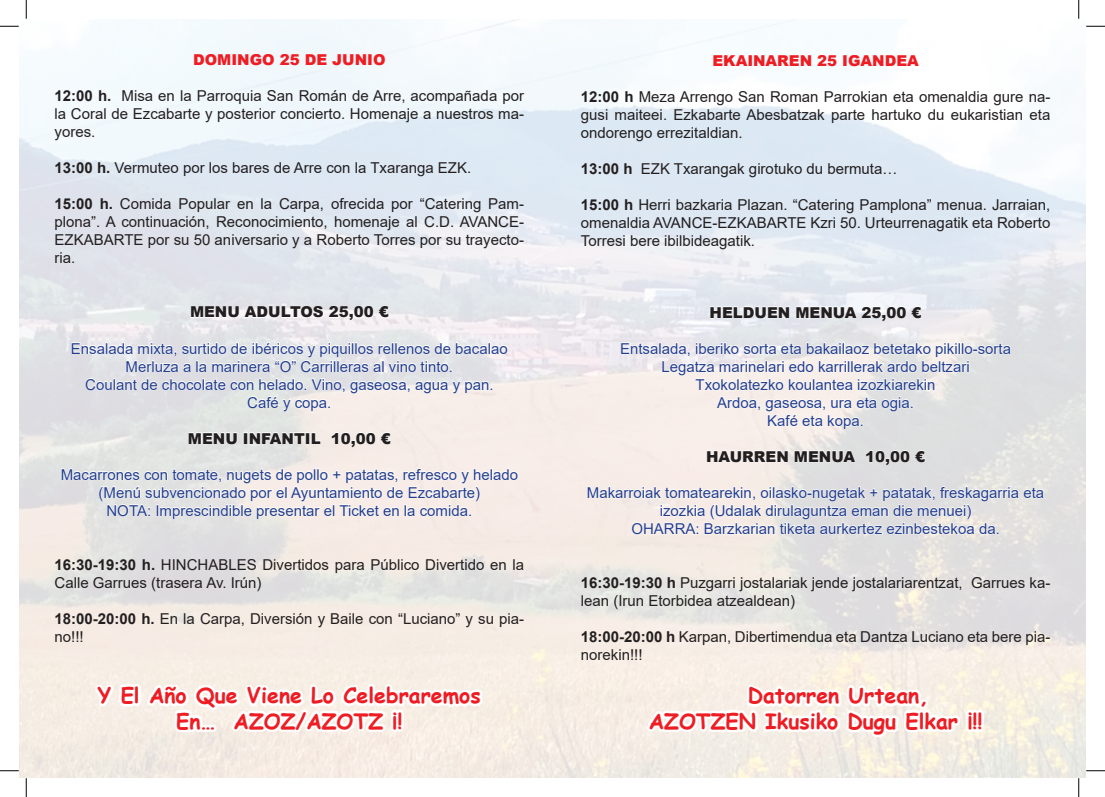
<style>
.page{position:relative;width:1105px;height:797px;background:#fff}
.page>*{position:absolute;margin:0;border:0;box-sizing:border-box;transform-origin:0 0}
.t1{font:700 21.25px "Comic Sans MS";color:#ee1d23}
.t2{font:15px/18px "Arial";color:#231f20;text-align:justify}
.t3{font:15px/18px "Arial";color:#253f8e;text-align:center}
.t4{font:900 15px "Arial";color:#231f20}
.t5{font:900 15px "Arial";color:#ee1d23}
.s1{font-weight:700}
</style>
<div class="page">
<svg style="left:190px;top:306px;width:199px;height:15px"></svg>
<svg style="left:71px;top:342px;width:437px;height:30px"></svg>
<svg style="left:85px;top:378px;width:407px;height:33px"></svg>
<svg style="left:188px;top:432px;width:49px;height:12px"></svg>
<svg style="left:244px;top:432px;width:77px;height:12px"></svg>
<svg style="left:331px;top:432px;width:60px;height:15px"></svg>
<svg style="left:61px;top:468px;width:457px;height:51px"></svg>
<svg style="left:91px;top:679px;width:395px;height:98px"></svg>
<svg style="left:710px;top:306px;width:80px;height:12px"></svg>
<svg style="left:796px;top:306px;width:126px;height:15px"></svg>
<svg style="left:621px;top:342px;width:390px;height:48px"></svg>
<svg style="left:716px;top:396px;width:197px;height:33px"></svg>
<svg style="left:707px;top:450px;width:81px;height:12px"></svg>
<svg style="left:794px;top:450px;width:62px;height:12px"></svg>
<svg style="left:866px;top:450px;width:59px;height:15px"></svg>
<svg style="left:587px;top:486px;width:457px;height:48px"></svg>
<svg style="left:645px;top:543px;width:343px;height:234px;background:#efebe5"></svg>
<svg style="left:0;top:25px;width:19px;height:2px"></svg>
<svg style="left:1086px;top:25px;width:19px;height:2px"></svg>
<svg style="left:0;top:770px;width:19px;height:1px"></svg>
<svg style="left:1086px;top:770px;width:19px;height:1px"></svg>
<svg style="left:25px;top:0;width:2px;height:19px"></svg>
<svg style="left:25px;top:778px;width:2px;height:19px"></svg>
<svg style="left:1078px;top:0;width:1px;height:19px"></svg>
<svg style="left:1078px;top:778px;width:1px;height:19px"></svg>
<p class="t5" style="left:193px;top:49px;width:194px">DOMINGO 25 DE JUNIO</p>
<p class="t2" style="left:55px;top:87px;width:471px"><span class="s1">12:00 h.</span> Misa en la Parroquia San Román de Arre, acompañada por la Coral de Ezcabarte y posterior concierto. Homenaje a nuestros ma&shy;yores.</p>
<p class="t2" style="left:55px;top:159px;width:418px"><span class="s1">13:00 h.</span> Vermuteo por los bares de Arre con la Txaranga EZK.</p>
<p class="t2" style="left:55px;top:195px;width:471px"><span class="s1">15:00 h.</span> Comida Popular en la Carpa, ofrecida por “Catering Pam&shy;plona”. A continuación, Reconocimiento, homenaje al C.D. AVANCE-EZKABARTE por su 50 aniversario y a Roberto Torres por su trayecto&shy;ria.</p>
<p class="t4" style="left:190px;top:301px;width:200px">MENU ADULTOS 25,00 €</p>
<p class="t3" style="left:71px;top:339px;width:438px">Ensalada mixta, surtido de ibéricos y piquillos rellenos de bacalao</p>
<p class="t3" style="left:126px;top:357px;width:329px">Merluza a la marinera “O” Carrilleras al vino tinto.</p>
<p class="t3" style="left:85px;top:375px;width:410px">Coulant de chocolate con helado. Vino, gaseosa, agua y pan.</p>
<p class="t3" style="left:247px;top:393px;width:86px">Café y copa.</p>
<p class="t4" style="left:188px;top:427px;width:204px">MENU INFANTIL 10,00 €</p>
<p class="t3" style="left:61px;top:465px;width:459px">Macarrones con tomate, nugets de pollo + patatas, refresco y helado</p>
<p class="t3" style="left:99px;top:483px;width:383px">(Menú subvencionado por el Ayuntamiento de Ezcabarte)</p>
<p class="t3" style="left:106px;top:501px;width:367px">NOTA: Imprescindible presentar el Ticket en la comida.</p>
<p class="t2" style="left:55px;top:555px;width:471px"><span class="s1">16:30-19:30 h.</span> HINCHABLES Divertidos para Público Divertido en la<br>Calle Garrues (trasera Av. Irún)</p>
<p class="t2" style="left:55px;top:609px;width:471px"><span class="s1">18:00-20:00 h.</span> En la Carpa, Diversión y Baile con “Luciano” y su pia&shy;no!!!</p>
<p class="t1" style="left:98px;top:679px;width:384px">Y El Año Que Viene Lo Celebraremos</p>
<p class="t1" style="left:176px;top:705px;width:228px">En… AZOZ/AZOTZ ¡!</p>
<p class="t5" style="left:712px;top:49px;width:208px">EKAINAREN 25 IGANDEA</p>
<p class="t2" style="left:581px;top:87px;width:471px"><span class="s1">12:00 h</span> Meza Arrengo San Roman Parrokian eta omenaldia gure na&shy;gusi maiteei. Ezkabarte Abesbatzak parte hartuko du eukaristian eta ondorengo errezitaldian.</p>
<p class="t2" style="left:581px;top:159px;width:318px"><span class="s1">13:00 h</span> EZK Txarangak girotuko du bermuta…</p>
<p class="t2" style="left:581px;top:195px;width:471px"><span class="s1">15:00 h</span> Herri bazkaria Plazan. “Catering Pamplona” menua. Jarraian, omenaldia AVANCE-EZKABARTE Kzri 50. Urteurrenagatik eta Roberto Torresi bere ibilbideagatik.</p>
<p class="t4" style="left:710px;top:301px;width:213px">HELDUEN MENUA 25,00 €</p>
<p class="t3" style="left:620px;top:339px;width:393px">Entsalada, iberiko sorta eta bakailaoz betetako pikillo-sorta</p>
<p class="t3" style="left:661px;top:357px;width:310px">Legatza marinelari edo karrillerak ardo beltzari</p>
<p class="t3" style="left:695px;top:375px;width:242px">Txokolatezko koulantea izozkiarekin</p>
<p class="t3" style="left:717px;top:393px;width:198px">Ardoa, gaseosa, ura eta ogia.</p>
<p class="t3" style="left:767px;top:411px;width:98px">Kafé eta kopa.</p>
<p class="t4" style="left:706px;top:445px;width:220px">HAURREN MENUA 10,00 €</p>
<p class="t3" style="left:587px;top:483px;width:459px">Makarroiak tomatearekin, oilasko-nugetak + patatak, freskagarria eta izozkia (Udalak dirulaguntza eman die menuei)</p>
<p class="t3" style="left:631px;top:519px;width:370px">OHARRA: Barzkarian tiketa aurkertez ezinbestekoa da.</p>
<p class="t2" style="left:581px;top:573px;width:471px"><span class="s1">16:30-19:30 h</span> Puzgarri jostalariak jende jostalariarentzat, Garrues ka&shy;lean (Irun Etorbidea atzealdean)</p>
<p class="t2" style="left:581px;top:627px;width:471px"><span class="s1">18:00-20:00 h</span> Karpan, Dibertimendua eta Dantza Luciano eta bere pia&shy;norekin!!!</p>
<p class="t1" style="left:748px;top:680px;width:182px">Datorren Urtean,</p>
<p class="t1" style="left:649px;top:705px;width:335px">AZOTZEN Ikusiko Dugu Elkar ¡!!</p>
</div>
